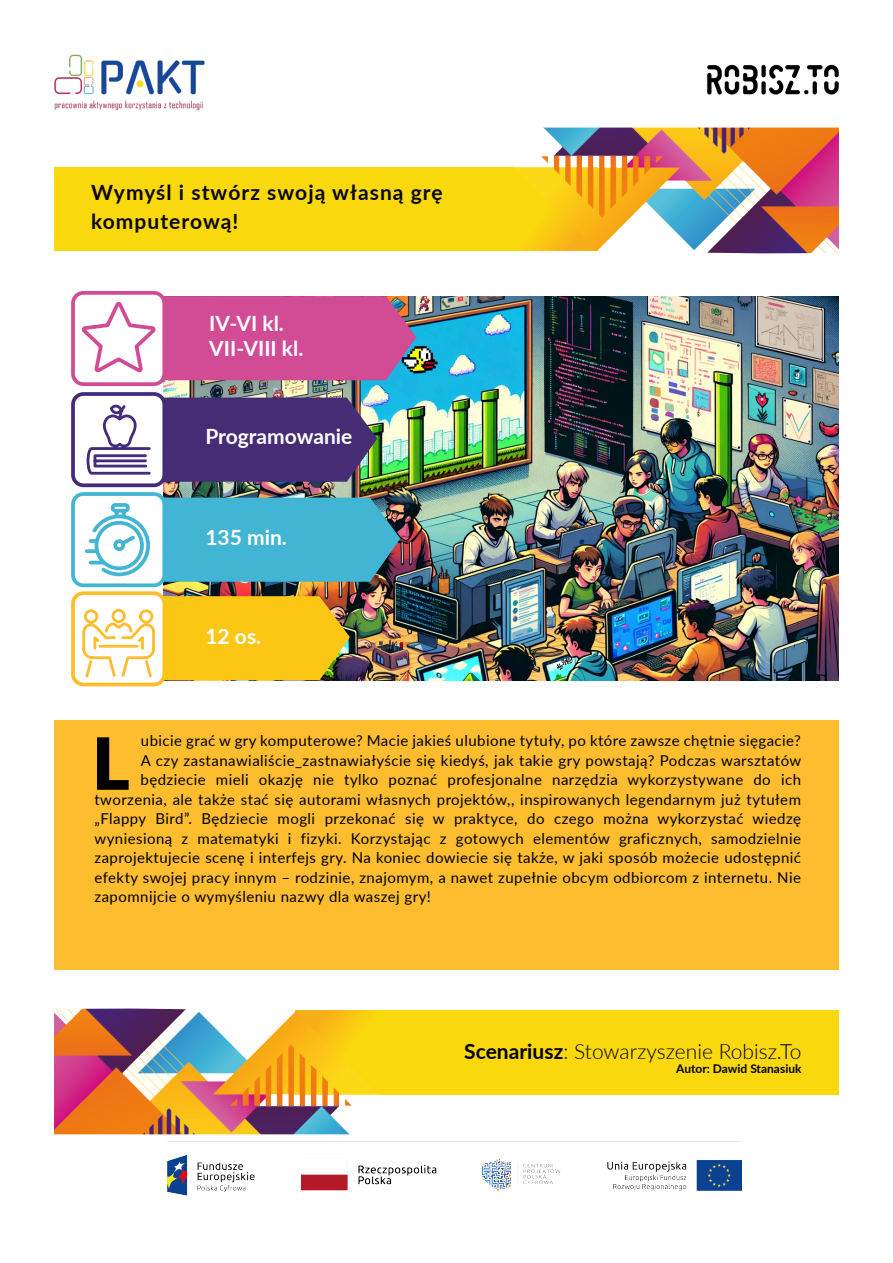
<style>
.page{position:relative;width:893px;height:1263px;background:#fff}
.page>*{position:absolute;margin:0;border:0;box-sizing:border-box;transform-origin:0 0}
.t1{font:900 72px "Lato";color:#000001}
.t2{font:700 21px/25.2px "Lato";color:#fff}
.t3{font:700 21px/28.5px "Lato";letter-spacing:.05em;color:#080704}
.t4{font:300 21px "Lato";color:#000001}
.t5{font:15px "Lato";letter-spacing:.03em;color:#000001}
.t6{font:700 12px "Lato";color:#000001}
.s1{font-weight:700}
</style>
<div class="page">
<div style="left:54px;top:168px;width:544px;height:83px;background:#fad80e"></div>
<img style="left:54px;top:54px;width:151px;height:56px">
<img style="left:167px;top:1141px;width:574px;height:54px">
<img style="left:513px;top:128px;width:326px;height:125px">
<div style="left:295px;top:1011px;width:544px;height:83px;background:#fad80e"></div>
<img style="left:54px;top:1008px;width:326px;height:126px">
<img style="left:707px;top:64px;width:132px;height:31px">
<img style="left:164px;top:296px;width:674px;height:384px">
<div style="left:54px;top:720px;width:785px;height:249px;background:#fdbd2e"></div>
<div style="left:71px;top:291px;width:95px;height:95px;border:4px solid #d24b95;border-radius:10px"></div>
<svg style="left:81px;top:296px;width:335px;height:84px"></svg>
<div style="left:71px;top:392px;width:95px;height:95px;border:4px solid #432c7d;border-radius:10px"></div>
<svg style="left:86px;top:404px;width:65px;height:71px"></svg>
<svg style="left:164px;top:398px;width:213px;height:84px;background:#4b3475"></svg>
<div style="left:71px;top:591px;width:95px;height:95px;border:4px solid #fdbd2e;border-radius:10px"></div>
<svg style="left:82px;top:608px;width:73px;height:70px"></svg>
<svg style="left:163px;top:596px;width:187px;height:84px;background:#eebd18"></svg>
<div style="left:71px;top:492px;width:95px;height:95px;border:4px solid #42b5d5;border-radius:10px"></div>
<svg style="left:85px;top:503px;width:65px;height:74px"></svg>
<svg style="left:163px;top:498px;width:237px;height:84px;background:#43adcb"></svg>
<h2 class="t3" style="left:91px;top:180px;width:353px">Wymyśl i stwórz swoją własną grę komputerową!</h2>
<h2 class="t2" style="left:209px;top:312px;width:96px">IV-VI kl.<br>VII-VIII kl.</h2>
<h2 class="t2" style="left:205px;top:425px;width:149px">Programowanie</h2>
<h2 class="t2" style="left:205px;top:526px;width:83px">135 min.</h2>
<h2 class="t2" style="left:205px;top:625px;width:57px">12 os.</h2>
<p class="t5" style="left:141px;top:734px;width:662px">ubicie grać w gry komputerowe? Macie jakieś ulubione tytuły, po które zawsze chętnie sięgacie?</p>
<p class="t5" style="left:141px;top:754px;width:662px">A czy zastanawialiście_zastnawiałyście się kiedyś, jak takie gry powstają? Podczas warsztatów</p>
<p class="t5" style="left:140px;top:773px;width:662px">będziecie mieli okazję nie tylko poznać profesjonalne narzędzia wykorzystywane do ich</p>
<p class="t5" style="left:94px;top:793px;width:708px">tworzenia, ale także stać się autorami własnych projektów,, inspirowanych legendarnym już tytułem</p>
<p class="t5" style="left:94px;top:812px;width:708px">„Flappy Bird”. Będziecie mogli przekonać się w praktyce, do czego można wykorzystać wiedzę</p>
<p class="t5" style="left:94px;top:832px;width:708px">wyniesioną z matematyki i fizyki. Korzystając z gotowych elementów graficznych, samodzielnie</p>
<p class="t5" style="left:94px;top:851px;width:708px">zaprojektujecie scenę i interfejs gry. Na koniec dowiecie się także, w jaki sposób możecie udostępnić</p>
<p class="t5" style="left:94px;top:871px;width:708px">efekty swojej pracy innym – rodzinie, znajomym, a nawet zupełnie obcym odbiorcom z internetu. Nie</p>
<p class="t5" style="left:94px;top:890px;width:338px">zapomnijcie o wymyśleniu nazwy dla waszej gry!</p>
<h1 class="t1" style="left:92px;top:732px;width:39px">L</h1>
<h2 class="t4" style="left:464px;top:1042px;width:339px"><span class="s1">Scenariusz</span>: Stowarzyszenie Robisz.To</h2>
<p class="t6" style="left:676px;top:1064px;width:127px">Autor: Dawid Stanasiuk</p>
</div>
